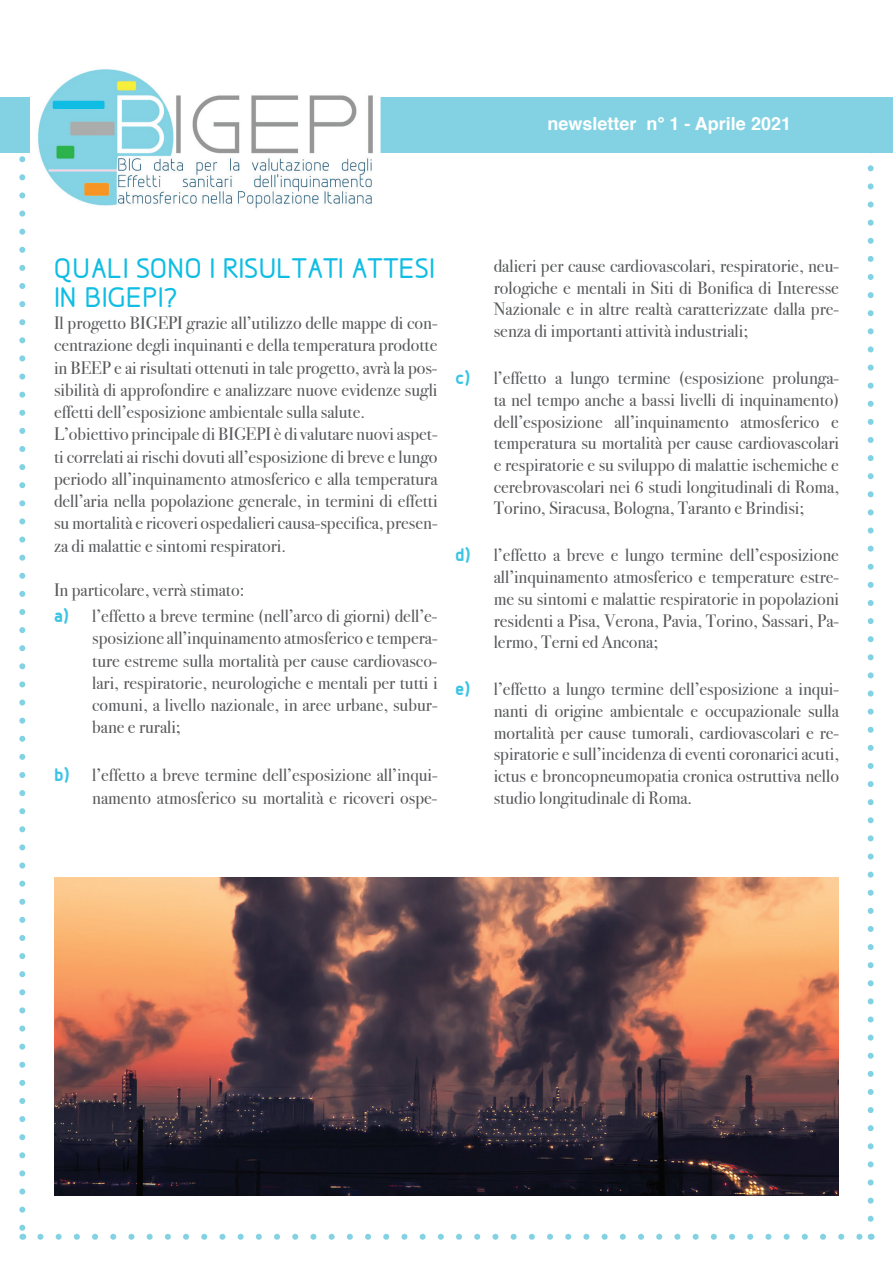
<style>
.page{position:relative;width:893px;height:1263px;background:#fff}
.page>*{position:absolute;margin:0;border:0;box-sizing:border-box;transform-origin:0 0}
.t1{font:500 30px/29.1px "Designio";color:#0fbde3}
.t2{font:18px/21.8px "Bodoni Svty Two OSITCTT";color:#57585a;text-align:justify}
.t3{font:700 18px "Helvetica";color:#fff}
.s1{font-family:"Designio";font-weight:700;font-size:21px;color:#3dc4e3}
</style>
<div class="page">
<svg style="left:19px;top:159px;width:6px;height:1069px"></svg>
<svg style="left:40px;top:1234px;width:822px;height:6px"></svg>
<svg style="left:868px;top:153px;width:6px;height:1066px"></svg>
<div style="left:0;top:97px;width:893px;height:56px;background:#83d2e4"></div>
<img style="left:30px;top:69px;width:350px;height:140px">
<img style="left:54px;top:877px;width:785px;height:318px">
<p class="t3" style="left:547px;top:109px;width:245px">newsletter n° 1 - Aprile 2021</p>
<h1 class="t1" style="left:54px;top:254px;width:379px">QUALI SONO I RISULTATI ATTESI<br>IN BIGEPI?</h1>
<p class="t2" style="left:54px;top:312px;width:385px;line-height:22.2px;text-align:left">Il progetto BIGEPI grazie all’utilizzo delle mappe di con&shy;centrazione degli inquinanti e della temperatura prodotte in BEEP e ai risultati ottenuti in tale progetto, avrà la pos&shy;sibilità di approfondire e analizzare nuove evidenze sugli effetti dell’esposizione ambientale sulla salute.<br>L’obiettivo principale di BIGEPI è di valutare nuovi aspet&shy;ti correlati ai rischi dovuti all’esposizione di breve e lungo periodo all’inquinamento atmosferico e alla temperatura dell’aria nella popolazione generale, in termini di effetti su mortalità e ricoveri ospedalieri causa-specifica, presen&shy;za di malattie e sintomi respiratori.</p>
<p class="t2" style="left:54px;top:577px;width:385px;line-height:26px">In particolare, verrà stimato:<br><span class="s1">a)</span> l’effetto a breve termine (nell’arco di giorni) dell’e-</p>
<p class="t2" style="left:92px;top:627px;width:347px;line-height:22.2px">sposizione all’inquinamento atmosferico e tempera&shy;ture estreme sulla mortalità per cause cardiovasco&shy;lari, respiratorie, neurologiche e mentali per tutti i comuni, a livello nazionale, in aree urbane, subur&shy;bane e rurali;</p>
<p class="t2" style="left:54px;top:764px;width:385px;line-height:22.2px;text-align:right"><span class="s1">b)</span> l’effetto a breve termine dell’esposizione all’inqui&shy;namento atmosferico su mortalità e ricoveri ospe-</p>
<p class="t2" style="left:494px;top:255px;width:347px">dalieri per cause cardiovascolari, respiratorie, neu&shy;rologiche e mentali in Siti di Bonifica di Interesse Nazionale e in altre realtà caratterizzate dalla pre&shy;senza di importanti attività industriali;</p>
<p class="t2" style="left:494px;top:367px;width:347px;text-indent:-38px"><span class="s1">c)</span> l’effetto a lungo termine (esposizione prolunga&shy;ta nel tempo anche a bassi livelli di inquinamento) dell’esposizione all’inquinamento atmosferico e temperatura su mortalità per cause cardiovascolari e respiratorie e su sviluppo di malattie ischemiche e cerebrovascolari nei 6 studi longitudinali di Roma, Torino, Siracusa, Bologna, Taranto e Brindisi;</p>
<p class="t2" style="left:494px;top:544px;width:347px;text-indent:-38px"><span class="s1">d)</span> l’effetto a breve e lungo termine dell’esposizione all’inquinamento atmosferico e temperature estre&shy;me su sintomi e malattie respiratorie in popolazioni residenti a Pisa, Verona, Pavia, Torino, Sassari, Pa&shy;lermo, Terni ed Ancona;</p>
<p class="t2" style="left:494px;top:678px;width:347px;text-indent:-38px"><span class="s1">e)</span> l’effetto a lungo termine dell’esposizione a inqui&shy;nanti di origine ambientale e occupazionale sulla mortalità per cause tumorali, cardiovascolari e re&shy;spiratorie e sull’incidenza di eventi coronarici acuti, ictus e broncopneumopatia cronica ostruttiva nello studio longitudinale di Roma.</p>
</div>
